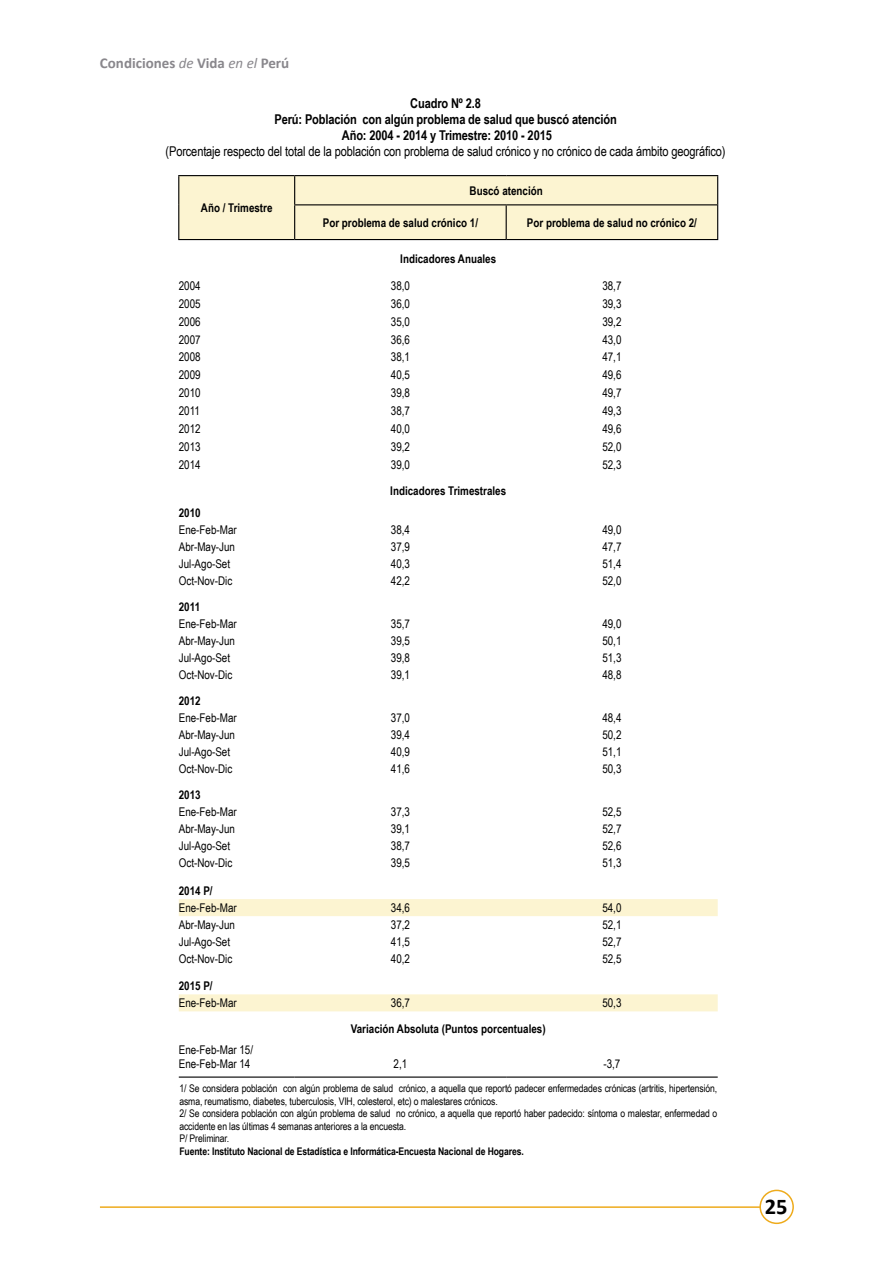
<style>
.page{position:relative;width:893px;height:1263px;background:#fff}
.page>*{position:absolute;margin:0;border:0;box-sizing:border-box;transform-origin:0 0}
.t1{font:700 22.5px "Calibri";color:#000}
.t2{font:700 15px "Calibri";color:#89878c}
.t3{font:13.5px "Arial Narrow";letter-spacing:-.01em;color:#000}
.t4{font:700 13.5px/16.2px "Arial Narrow";letter-spacing:-.01em;color:#000;text-align:center}
.t5{font:12px/14.4px "Arial Narrow";color:#000}
.t6{font:700 12px "Arial Narrow";color:#000}
.t7{font:10.5px/12.6px "Arial Narrow";letter-spacing:-.01em;color:#000}
.t8{font:700 10.5px "Arial Narrow";letter-spacing:-.01em;color:#000}
.s1{font-weight:400;font-style:italic}
</style>
<div class="page">
<hr style="left:100px;top:1206px;width:693px;height:2px;background:#eeab1c">
<div style="left:760px;top:1190px;width:33px;height:33px;background:#fff;border-radius:50%"></div>
<div style="left:759px;top:1190px;width:35px;height:34px;border:2px solid #eeab1c;border-radius:50%"></div>
<svg style="left:179px;top:899px;width:539px;height:112px"></svg>
<hr style="left:179px;top:1076px;width:116px;height:2px;background:#000">
<hr style="left:295px;top:1076px;width:211px;height:2px;background:#000">
<hr style="left:506px;top:1076px;width:212px;height:2px;background:#000">
<hr style="left:178px;top:175px;width:117px;height:1px;background:#000">
<hr style="left:295px;top:175px;width:211px;height:1px;background:#000">
<hr style="left:506px;top:175px;width:212px;height:1px;background:#000">
<div style="left:178px;top:176px;width:540px;height:64px;background:#fcf4d1"></div>
<hr style="left:717px;top:205px;width:1px;height:34px;background:#000">
<hr style="left:295px;top:239px;width:211px;height:1px;background:#000">
<hr style="left:506px;top:239px;width:212px;height:1px;background:#000">
<p class="t2" style="left:100px;top:54px;width:191px">Condiciones <span class="s1">de</span> Vida <span class="s1">en el</span> Perú</p>
<p class="t4" style="left:274px;top:94px;width:344px">Cuadro Nº 2.8<br>Perú: Población con algún problema de salud que buscó atención<br>Año: 2004 - 2014 y Trimestre: 2010 - 2015</p>
<p class="t3" style="left:166px;top:142px;width:561px">(Porcentaje respecto del total de la población con problema de salud crónico y no crónico de cada ámbito geográfico)</p>
<p class="t6" style="left:201px;top:199px;width:73px">Año / Trimestre</p>
<p class="t6" style="left:470px;top:181px;width:75px">Buscó atención</p>
<p class="t6" style="left:323px;top:213px;width:157px">Por problema de salud crónico 1/</p>
<p class="t6" style="left:527px;top:213px;width:172px">Por problema de salud no crónico 2/</p>
<p class="t6" style="left:400px;top:250px;width:97px">Indicadores Anuales</p>
<p class="t5" style="left:179px;top:278px;width:23px">2004</p>
<p class="t5" style="left:391px;top:278px;width:21px">38,0</p>
<p class="t5" style="left:602px;top:278px;width:21px">38,7</p>
<p class="t5" style="left:179px;top:296px;width:23px">2005</p>
<p class="t5" style="left:391px;top:296px;width:21px">36,0</p>
<p class="t5" style="left:602px;top:296px;width:21px">39,3</p>
<p class="t5" style="left:179px;top:314px;width:23px">2006</p>
<p class="t5" style="left:391px;top:314px;width:21px">35,0</p>
<p class="t5" style="left:602px;top:314px;width:21px">39,2</p>
<p class="t5" style="left:179px;top:332px;width:23px">2007</p>
<p class="t5" style="left:391px;top:332px;width:21px">36,6</p>
<p class="t5" style="left:602px;top:332px;width:21px">43,0</p>
<p class="t5" style="left:179px;top:350px;width:23px">2008</p>
<p class="t5" style="left:391px;top:350px;width:21px">38,1</p>
<p class="t5" style="left:602px;top:350px;width:21px">47,1</p>
<p class="t5" style="left:179px;top:367px;width:23px">2009</p>
<p class="t5" style="left:391px;top:367px;width:21px">40,5</p>
<p class="t5" style="left:602px;top:367px;width:21px">49,6</p>
<p class="t5" style="left:179px;top:385px;width:23px">2010</p>
<p class="t5" style="left:391px;top:385px;width:21px">39,8</p>
<p class="t5" style="left:602px;top:385px;width:21px">49,7</p>
<p class="t5" style="left:179px;top:403px;width:23px">2011</p>
<p class="t5" style="left:391px;top:403px;width:21px">38,7</p>
<p class="t5" style="left:602px;top:403px;width:21px">49,3</p>
<p class="t5" style="left:179px;top:421px;width:23px">2012</p>
<p class="t5" style="left:391px;top:421px;width:21px">40,0</p>
<p class="t5" style="left:602px;top:421px;width:21px">49,6</p>
<p class="t5" style="left:179px;top:439px;width:23px">2013</p>
<p class="t5" style="left:391px;top:439px;width:21px">39,2</p>
<p class="t5" style="left:602px;top:439px;width:21px">52,0</p>
<p class="t5" style="left:179px;top:457px;width:23px">2014</p>
<p class="t5" style="left:391px;top:457px;width:21px">39,0</p>
<p class="t5" style="left:602px;top:457px;width:21px">52,3</p>
<p class="t6" style="left:390px;top:482px;width:117px">Indicadores Trimestrales</p>
<p class="t6" style="left:179px;top:504px;width:23px">2010</p>
<p class="t5" style="left:179px;top:522px;width:59px">Ene-Feb-Mar</p>
<p class="t5" style="left:391px;top:522px;width:21px">38,4</p>
<p class="t5" style="left:602px;top:522px;width:21px">49,0</p>
<p class="t5" style="left:179px;top:539px;width:58px">Abr-May-Jun</p>
<p class="t5" style="left:391px;top:539px;width:21px">37,9</p>
<p class="t5" style="left:602px;top:539px;width:21px">47,7</p>
<p class="t5" style="left:179px;top:556px;width:53px">Jul-Ago-Set</p>
<p class="t5" style="left:391px;top:556px;width:21px">40,3</p>
<p class="t5" style="left:602px;top:556px;width:21px">51,4</p>
<p class="t5" style="left:179px;top:573px;width:55px">Oct-Nov-Dic</p>
<p class="t5" style="left:391px;top:573px;width:21px">42,2</p>
<p class="t5" style="left:602px;top:573px;width:21px">52,0</p>
<p class="t6" style="left:179px;top:598px;width:23px">2011</p>
<p class="t5" style="left:179px;top:616px;width:59px">Ene-Feb-Mar</p>
<p class="t5" style="left:391px;top:616px;width:21px">35,7</p>
<p class="t5" style="left:602px;top:616px;width:21px">49,0</p>
<p class="t5" style="left:179px;top:633px;width:58px">Abr-May-Jun</p>
<p class="t5" style="left:391px;top:633px;width:21px">39,5</p>
<p class="t5" style="left:602px;top:633px;width:21px">50,1</p>
<p class="t5" style="left:179px;top:650px;width:53px">Jul-Ago-Set</p>
<p class="t5" style="left:391px;top:650px;width:21px">39,8</p>
<p class="t5" style="left:602px;top:650px;width:21px">51,3</p>
<p class="t5" style="left:179px;top:667px;width:55px">Oct-Nov-Dic</p>
<p class="t5" style="left:391px;top:667px;width:21px">39,1</p>
<p class="t5" style="left:602px;top:667px;width:21px">48,8</p>
<p class="t6" style="left:179px;top:692px;width:23px">2012</p>
<p class="t5" style="left:179px;top:710px;width:59px">Ene-Feb-Mar</p>
<p class="t5" style="left:391px;top:710px;width:21px">37,0</p>
<p class="t5" style="left:602px;top:710px;width:21px">48,4</p>
<p class="t5" style="left:179px;top:727px;width:58px">Abr-May-Jun</p>
<p class="t5" style="left:391px;top:727px;width:21px">39,4</p>
<p class="t5" style="left:602px;top:727px;width:21px">50,2</p>
<p class="t5" style="left:179px;top:744px;width:53px">Jul-Ago-Set</p>
<p class="t5" style="left:391px;top:744px;width:21px">40,9</p>
<p class="t5" style="left:602px;top:744px;width:21px">51,1</p>
<p class="t5" style="left:179px;top:761px;width:55px">Oct-Nov-Dic</p>
<p class="t5" style="left:391px;top:761px;width:21px">41,6</p>
<p class="t5" style="left:602px;top:761px;width:21px">50,3</p>
<p class="t6" style="left:179px;top:785px;width:23px">2013</p>
<p class="t5" style="left:179px;top:804px;width:59px">Ene-Feb-Mar</p>
<p class="t5" style="left:391px;top:804px;width:21px">37,3</p>
<p class="t5" style="left:602px;top:804px;width:21px">52,5</p>
<p class="t5" style="left:179px;top:821px;width:58px">Abr-May-Jun</p>
<p class="t5" style="left:391px;top:821px;width:21px">39,1</p>
<p class="t5" style="left:602px;top:821px;width:21px">52,7</p>
<p class="t5" style="left:179px;top:838px;width:53px">Jul-Ago-Set</p>
<p class="t5" style="left:391px;top:838px;width:21px">38,7</p>
<p class="t5" style="left:602px;top:838px;width:21px">52,6</p>
<p class="t5" style="left:179px;top:855px;width:55px">Oct-Nov-Dic</p>
<p class="t5" style="left:391px;top:855px;width:21px">39,5</p>
<p class="t5" style="left:602px;top:855px;width:21px">51,3</p>
<p class="t6" style="left:179px;top:881px;width:35px">2014 P/</p>
<p class="t5" style="left:179px;top:900px;width:59px">Ene-Feb-Mar</p>
<p class="t5" style="left:391px;top:900px;width:21px">34,6</p>
<p class="t5" style="left:602px;top:900px;width:21px">54,0</p>
<p class="t5" style="left:179px;top:917px;width:58px">Abr-May-Jun</p>
<p class="t5" style="left:391px;top:917px;width:21px">37,2</p>
<p class="t5" style="left:602px;top:917px;width:21px">52,1</p>
<p class="t5" style="left:179px;top:934px;width:53px">Jul-Ago-Set</p>
<p class="t5" style="left:391px;top:934px;width:21px">41,5</p>
<p class="t5" style="left:602px;top:934px;width:21px">52,7</p>
<p class="t5" style="left:179px;top:951px;width:55px">Oct-Nov-Dic</p>
<p class="t5" style="left:391px;top:951px;width:21px">40,2</p>
<p class="t5" style="left:602px;top:951px;width:21px">52,5</p>
<p class="t6" style="left:179px;top:977px;width:35px">2015 P/</p>
<p class="t5" style="left:179px;top:995px;width:59px">Ene-Feb-Mar</p>
<p class="t5" style="left:391px;top:995px;width:21px">36,7</p>
<p class="t5" style="left:602px;top:995px;width:21px">50,3</p>
<p class="t6" style="left:351px;top:1020px;width:196px">Variación Absoluta (Puntos porcentuales)</p>
<p class="t5" style="left:179px;top:1042px;width:76px">Ene-Feb-Mar 15/<br>Ene-Feb-Mar 14</p>
<p class="t5" style="left:394px;top:1056px;width:15px">2,1</p>
<p class="t5" style="left:603px;top:1056px;width:18px">-3,7</p>
<p class="t7" style="left:179px;top:1082px;width:539px">1/ Se considera población con algún problema de salud crónico, a aquella que reportó padecer enfermedades crónicas (artritis, hipertensión, asma, reumatismo, diabetes, tuberculosis, VIH, colesterol, etc) o malestares crónicos.<br>2/ Se considera población con algún problema de salud no crónico, a aquella que reportó haber padecido: síntoma o malestar, enfermedad o accidente en las últimas 4 semanas anteriores a la encuesta.<br>P/ Preliminar.</p>
<p class="t8" style="left:179px;top:1143px;width:346px">Fuente: Instituto Nacional de Estadística e Informática-Encuesta Nacional de Hogares.</p>
<h1 class="t1" style="left:765px;top:1192px;width:24px">25</h1>
</div>
